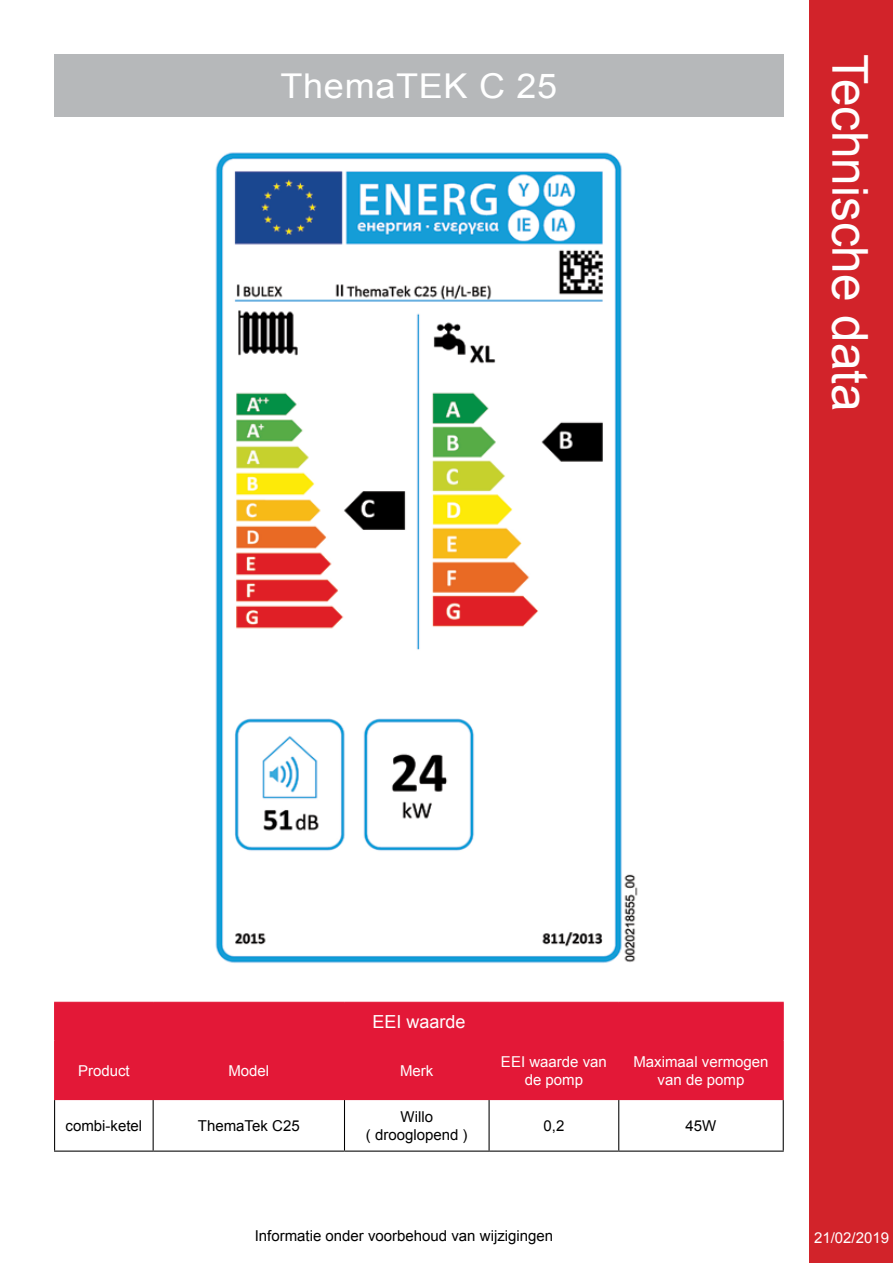
<style>
.page{position:relative;width:893px;height:1263px;background:#fff}
.page>*{position:absolute;margin:0;border:0;box-sizing:border-box;transform-origin:0 0}
.t1{font:49.5px "Arial";color:#fff}
.t2{font:34.2px "Arial";letter-spacing:.02em;color:#fff;scale:1.05 1}
.t3{font:18px "Arial";color:#fff}
.t4{font:15px/18px "Arial";color:#000;text-align:center}
.t5{font:15px/18px "Arial";color:#fff;text-align:center}
</style>
<div class="page">
<div style="left:54px;top:54px;width:730px;height:63px;background:#b6b8ba"></div>
<div style="left:55px;top:1003px;width:728px;height:97px;background:#e31837"></div>
<hr style="left:54px;top:1002px;width:99px;height:1px;background:#e31837">
<hr style="left:54px;top:1003px;width:1px;height:37px;background:#e31837">
<hr style="left:153px;top:1002px;width:191px;height:1px;background:#e31837">
<hr style="left:344px;top:1002px;width:145px;height:1px;background:#e31837">
<hr style="left:489px;top:1002px;width:130px;height:1px;background:#e31837">
<hr style="left:619px;top:1002px;width:165px;height:1px;background:#e31837">
<hr style="left:783px;top:1003px;width:1px;height:37px;background:#e31837">
<hr style="left:54px;top:1040px;width:1px;height:60px;background:#e31837">
<hr style="left:153px;top:1040px;width:1px;height:60px;background:#e31837">
<hr style="left:344px;top:1040px;width:1px;height:60px;background:#e31837">
<hr style="left:489px;top:1040px;width:1px;height:60px;background:#e31837">
<hr style="left:618px;top:1040px;width:1px;height:60px;background:#e31837">
<hr style="left:783px;top:1040px;width:1px;height:60px;background:#e31837">
<hr style="left:54px;top:1100px;width:1px;height:50px;background:#000">
<hr style="left:153px;top:1100px;width:1px;height:50px;background:#000">
<hr style="left:344px;top:1100px;width:1px;height:50px;background:#000">
<hr style="left:489px;top:1100px;width:1px;height:50px;background:#000">
<hr style="left:618px;top:1100px;width:1px;height:50px;background:#000">
<hr style="left:783px;top:1100px;width:1px;height:50px;background:#000">
<hr style="left:54px;top:1150px;width:99px;height:2px;background:#000">
<hr style="left:153px;top:1150px;width:191px;height:2px;background:#000">
<hr style="left:344px;top:1150px;width:145px;height:2px;background:#000">
<hr style="left:489px;top:1150px;width:130px;height:2px;background:#000">
<hr style="left:619px;top:1150px;width:165px;height:2px;background:#000">
<img style="left:215px;top:152px;width:423px;height:811px">
<div style="left:809px;top:0;width:84px;height:1263px;background:#d2232a"></div>
<h2 class="t2" style="left:281px;top:63px;width:265px">ThemaTEK C 25</h2>
<h1 class="t1" style="left:882px;top:54px;width:359px;rotate:90deg">Technische data</h1>
<p class="t3" style="left:372px;top:1010px;width:95px">EEI waarde</p>
<p class="t5" style="left:78px;top:1062px;width:53px">Product</p>
<p class="t5" style="left:228px;top:1062px;width:42px">Model</p>
<p class="t5" style="left:400px;top:1062px;width:35px">Merk</p>
<p class="t5" style="left:501px;top:1053px;width:107px">EEI waarde van de pomp</p>
<p class="t5" style="left:633px;top:1053px;width:137px">Maximaal vermogen van de pomp</p>
<p class="t4" style="left:66px;top:1117px;width:78px">combi-ketel</p>
<p class="t4" style="left:198px;top:1117px;width:103px">ThemaTek C25</p>
<p class="t4" style="left:366px;top:1108px;width:103px">Willo<br>( drooglopend )</p>
<p class="t4" style="left:543px;top:1117px;width:22px">0,2</p>
<p class="t4" style="left:686px;top:1117px;width:32px">45W</p>
<p class="t4" style="left:255px;top:1227px;width:300px">Informatie onder voorbehoud van wijzigingen</p>
<p class="t5" style="left:814px;top:1229px;width:77px">21/02/2019</p>
</div>
